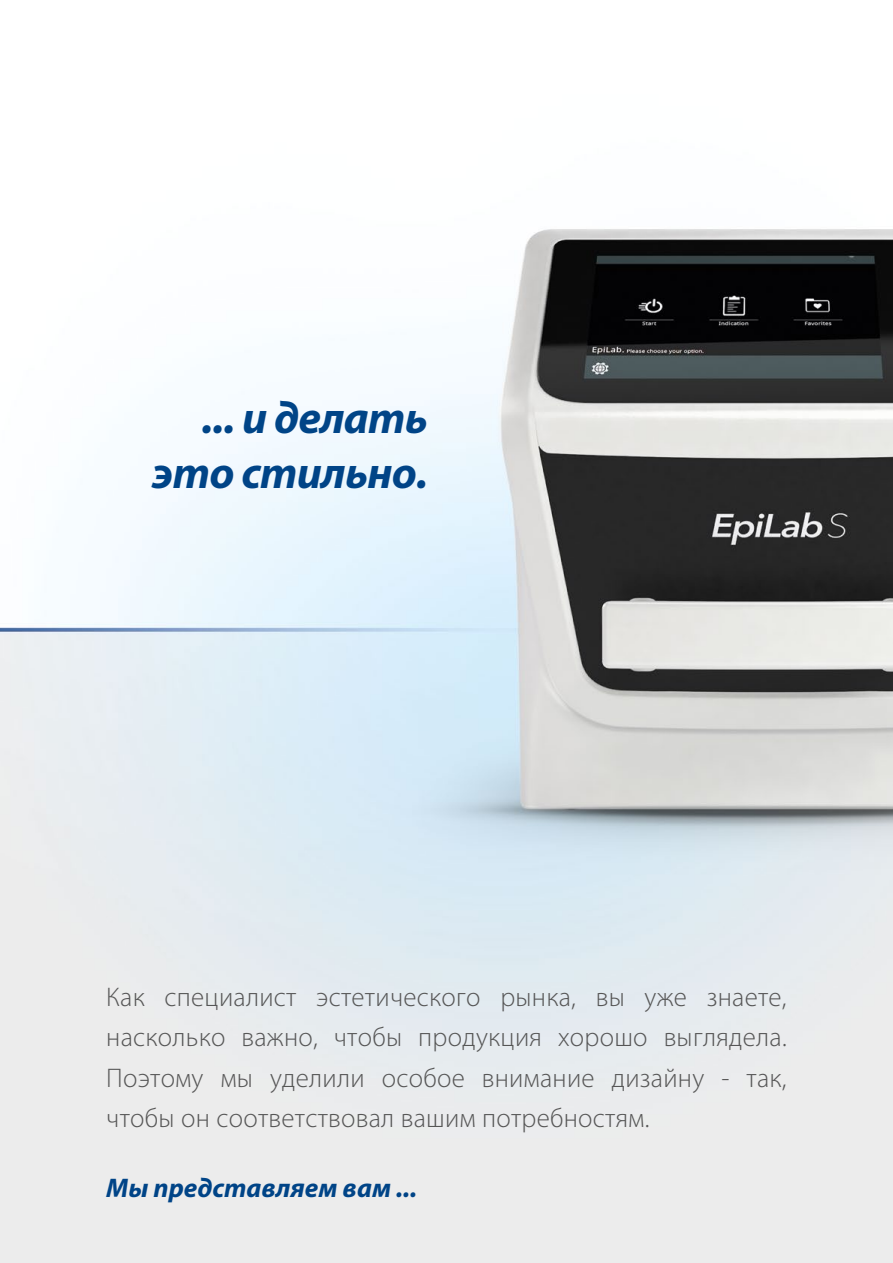
<style>
.page{position:relative;width:893px;height:1263px;background:#fff}
.page>*{position:absolute;margin:0;border:0;box-sizing:border-box;transform-origin:0 0}
.t1{font:italic 700 45px/55.1px "Myriad Pro";letter-spacing:-.015em;color:#004487;text-align:right}
.t2{font:300 27px/40.5px "Myriad Pro";letter-spacing:.01em;color:#565656;text-align:justify}
.t3{font:italic 700 27px "Myriad Pro";color:#004487}
</style>
<div class="page">
<img style="left:0;top:229px;width:893px;height:1034px">
<h1 class="t1" style="left:152px;top:390px;width:277px">... и делать это стильно.</h1>
<p class="t2" style="left:106px;top:976px;width:682px">Как специалист эстетического рынка, вы уже знаете, насколько важно, чтобы продукция хорошо выглядела.<br>Поэтому мы уделили особое внимание дизайну - так, чтобы он соответствовал вашим потребностям.</p>
<p class="t3" style="left:106px;top:1172px;width:312px">Мы представляем вам ...</p>
</div>
